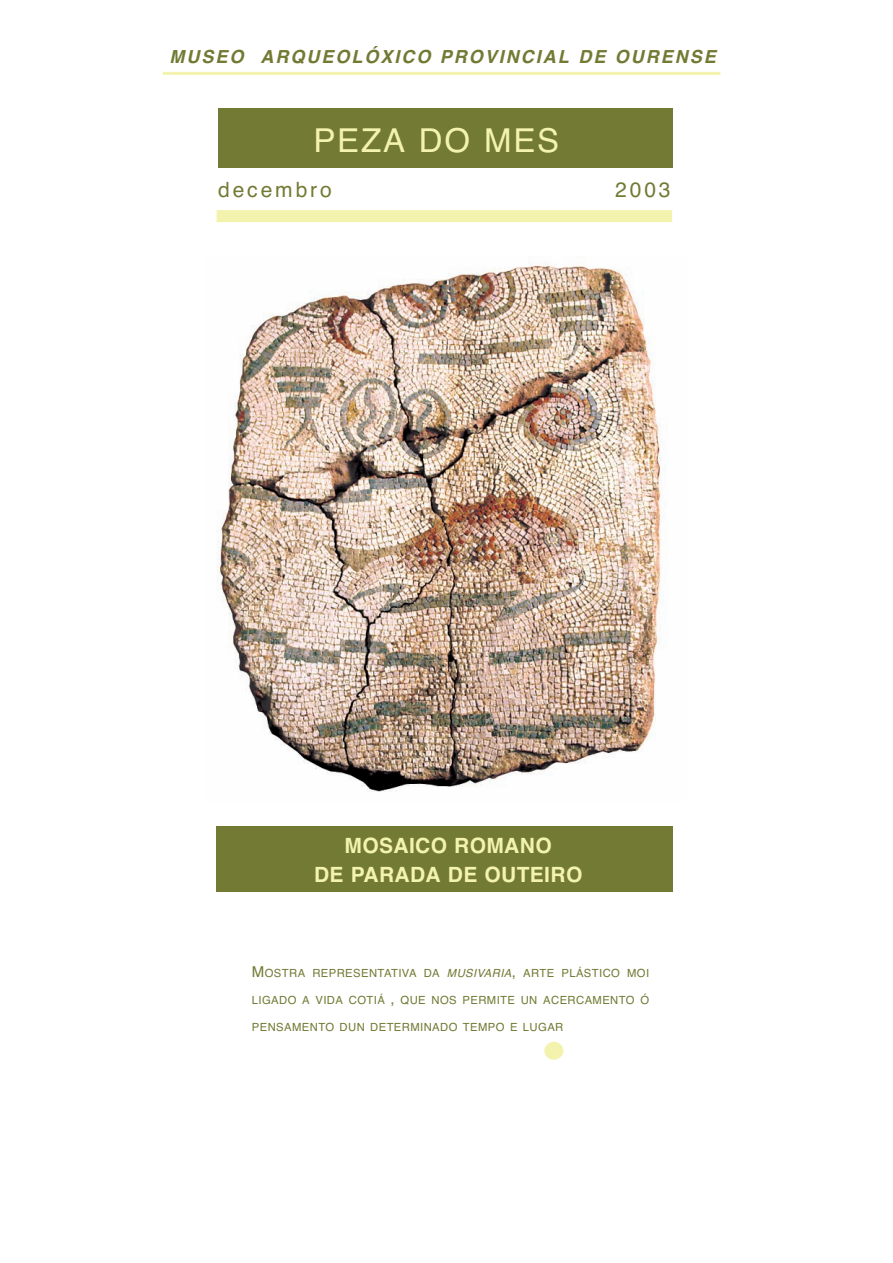
<style>
.page{position:relative;width:893px;height:1263px;background:#fff}
.page>*{position:absolute;margin:0;border:0;box-sizing:border-box;transform-origin:0 0}
.t1{font:33px "Helvetica";letter-spacing:.055em;color:#f3f3ae}
.t2{font:700 21px/28.5px "Helvetica";letter-spacing:.015em;color:#f3f3ae;text-align:center}
.t3{font:21px "Helvetica";letter-spacing:.14em;color:#727a34}
.t4{font:italic 700 18px "Helvetica";color:#727a34}
.t5{font:11.25px "Helvetica";letter-spacing:.035em;color:#727a34}
.s1{font-size:15px}
.s2{font-style:italic}
</style>
<div class="page">
<div style="left:218px;top:109px;width:454px;height:59px;background:#727a34"></div>
<div style="left:216px;top:826px;width:457px;height:66px;background:#727a34"></div>
<div style="left:217px;top:210px;width:455px;height:12px;background:#f3f3ae"></div>
<hr style="left:163px;top:72px;width:557px;height:3px;background:#f3f3ae">
<img style="left:217px;top:262px;width:445px;height:530px">
<div style="left:544px;top:1042px;width:19px;height:18px;background:#f3f3ae;border-radius:50%"></div>
<h3 class="t4" style="left:169px;top:46px;width:554px">MUSEO ARQUEOLÓXICO PROVINCIAL DE OURENSE</h3>
<h1 class="t1" style="left:313px;top:121px;width:247px">PEZA DO MES</h1>
<h2 class="t3" style="left:218px;top:178px;width:115px">decembro</h2>
<h2 class="t3" style="left:615px;top:178px;width:57px">2003</h2>
<h2 class="t2" style="left:314px;top:832px;width:270px">MOSAICO ROMANO<br>DE PARADA DE OUTEIRO</h2>
<p class="t5" style="left:252px;top:966px;width:399px"><span class="s1">M</span>OSTRA REPRESENTATIVA DA <span class="s2">MUSIVARIA</span><span class="s1">,</span> ARTE PLÁSTICO MOI</p>
<p class="t5" style="left:252px;top:993px;width:399px">LIGADO A VIDA COTIÁ <span class="s1">,</span> QUE NOS PERMITE UN ACERCAMENTO Ó</p>
<p class="t5" style="left:252px;top:1020px;width:313px">PENSAMENTO DUN DETERMINADO TEMPO E LUGAR</p>
</div>
